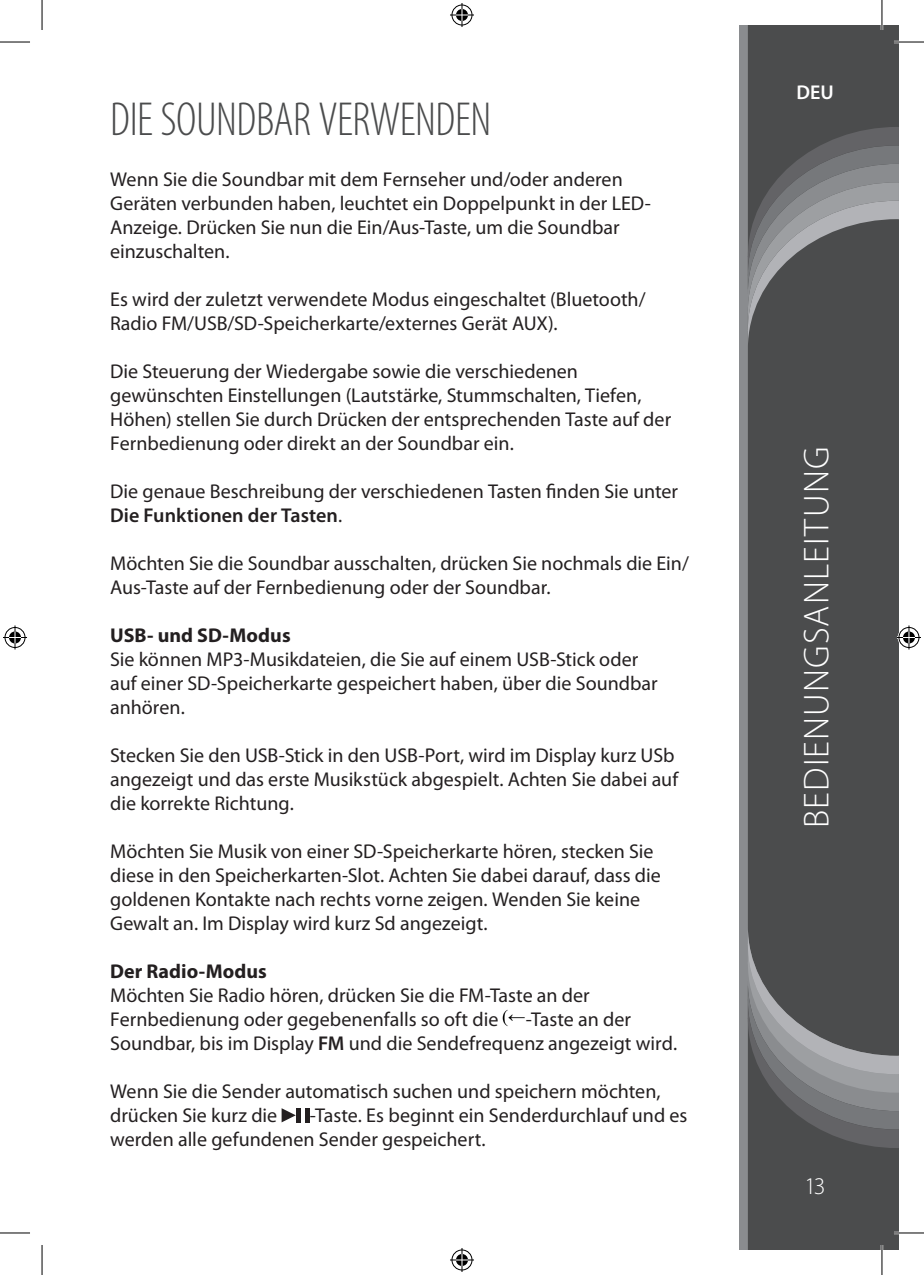
<style>
.page{position:relative;width:924px;height:1275px;background:#fff}
.page>*{position:absolute;margin:0;border:0;box-sizing:border-box;transform-origin:0 0}
.t1{font:300 condensed 48px "Myriad Pro";letter-spacing:-.01em;color:#4b4c4d}
.t2{font:300 36px "Myriad Pro";letter-spacing:.035em;color:#fff}
.t3{font:300 24px "Myriad Pro";color:#fff}
.t4{font:20px/24px "Myriad Pro";color:#231f20}
.t5{font:700 20px "Myriad Pro";letter-spacing:.005em;color:#231f20}
.t6{font:600 20px "Myriad Pro";color:#fff}
.s1{font-weight:600}
</style>
<div class="page">
<div style="left:739px;top:25px;width:159px;height:1225px;background:#8a8c8f"></div>
<div style="left:748px;top:349px;width:150px;height:577px;background:#4b4c4d"></div>
<svg style="left:747px;top:25px;width:151px;height:324px;background:#5c5e5f"></svg>
<svg style="left:747px;top:926px;width:151px;height:324px;background:#5d5e5f"></svg>
<img style="left:502px;top:1009px;width:23px;height:17px">
<svg style="left:281px;top:1108px;width:14px;height:14px"></svg>
<div style="left:295px;top:1108px;width:5px;height:14px;background:#231f20"></div>
<div style="left:305px;top:1108px;width:5px;height:14px;background:#231f20"></div>
<hr style="left:893px;top:41px;width:30px;height:2px;background:#fff">
<hr style="left:893px;top:1231px;width:30px;height:3px;background:#fff">
<hr style="left:880px;top:0;width:2px;height:30px;background:#fff">
<hr style="left:880px;top:1245px;width:2px;height:30px;background:#fff">
<hr style="left:0;top:42px;width:30px;height:1px;background:#000">
<hr style="left:893px;top:42px;width:30px;height:1px;background:#000">
<hr style="left:0;top:1232px;width:30px;height:1px;background:#000">
<hr style="left:893px;top:1232px;width:30px;height:1px;background:#000">
<hr style="left:42px;top:0;width:1px;height:30px;background:#000">
<hr style="left:42px;top:1245px;width:1px;height:30px;background:#000">
<hr style="left:881px;top:0;width:1px;height:30px;background:#000">
<hr style="left:881px;top:1245px;width:1px;height:30px;background:#000">
<svg style="left:450px;top:3px;width:24px;height:24px"></svg>
<svg style="left:450px;top:1248px;width:24px;height:24px"></svg>
<svg style="left:3px;top:625px;width:24px;height:24px"></svg>
<svg style="left:896px;top:625px;width:24px;height:24px"></svg>
<h1 class="t1" style="left:110px;top:93px;width:382px">DI E SOUNDBAR VERWENDEN</h1>
<p class="t4" style="left:110px;top:167px;width:542px">Wenn Sie die Soundbar mit dem Fernseher und/oder anderen Geräten verbunden haben, leuchtet ein Doppelpunkt in der LED-Anzeige. Drücken Sie nun die Ein/Aus-Taste, um die Soundbar einzuschalten.</p>
<p class="t4" style="left:110px;top:287px;width:536px">Es wird der zuletzt verwendete Modus eingeschaltet (Bluetooth/<br>Radio FM/USB/SD-Speicherkarte/externes Gerät AUX).</p>
<p class="t4" style="left:110px;top:359px;width:562px">Die Steuerung der Wiedergabe sowie die verschiedenen gewünschten Einstellungen (Lautstärke, Stummschalten, Tiefen, Höhen) stellen Sie durch Drücken der entsprechenden Taste auf der Fernbedienung oder direkt an der Soundbar ein.</p>
<p class="t4" style="left:110px;top:479px;width:569px">Die genaue Beschreibung der verschiedenen Tasten finden Sie unter<br><span class="s1">Die Funktionen der Tasten</span>.</p>
<p class="t4" style="left:110px;top:551px;width:580px">Möchten Sie die Soundbar ausschalten, drücken Sie nochmals die Ein/<br>Aus-Taste auf der Fernbedienung oder der Soundbar.</p>
<p class="t5" style="left:110px;top:622px;width:182px">USB- und SD-Modus</p>
<p class="t4" style="left:110px;top:647px;width:549px">Sie können MP3-Musikdateien, die Sie auf einem USB-Stick oder auf einer SD-Speicherkarte gespeichert haben, über die Soundbar anhören.</p>
<p class="t4" style="left:110px;top:743px;width:569px">Stecken Sie den USB-Stick in den USB-Port, wird im Display kurz USb angezeigt und das erste Musikstück abgespielt. Achten Sie dabei auf die korrekte Richtung.</p>
<p class="t4" style="left:110px;top:839px;width:552px">Möchten Sie Musik von einer SD-Speicherkarte hören, stecken Sie diese in den Speicherkarten-Slot. Achten Sie dabei darauf, dass die goldenen Kontakte nach rechts vorne zeigen. Wenden Sie keine Gewalt an. Im Display wird kurz Sd angezeigt.</p>
<p class="t5" style="left:110px;top:958px;width:158px">Der Radio-Modus</p>
<p class="t4" style="left:110px;top:983px;width:481px">Möchten Sie Radio hören, drücken Sie die FM-Taste an der<br>Fernbedienung oder gegebenenfalls so oft die</p>
<p class="t4" style="left:110px;top:1007px;width:566px;text-indent:415px">-Taste an der<br>Soundbar, bis im Display <span class="s1">FM</span> und die Sendefrequenz angezeigt wird.</p>
<p class="t4" style="left:110px;top:1079px;width:551px">Wenn Sie die Sender automatisch suchen und speichern möchten, drücken Sie kurz die</p>
<p class="t4" style="left:110px;top:1103px;width:578px;text-indent:200px">-Taste. Es beginnt ein Senderdurchlauf und es werden alle gefundenen Sender gespeichert.</p>
<p class="t6" style="left:796px;top:79px;width:39px">DEU</p>
<h2 class="t2" style="left:796px;top:828px;width:383px;rotate:-90deg">Bedienungsanleitung</h2>
<p class="t3" style="left:804px;top:1173px;width:23px">13</p>
</div>
